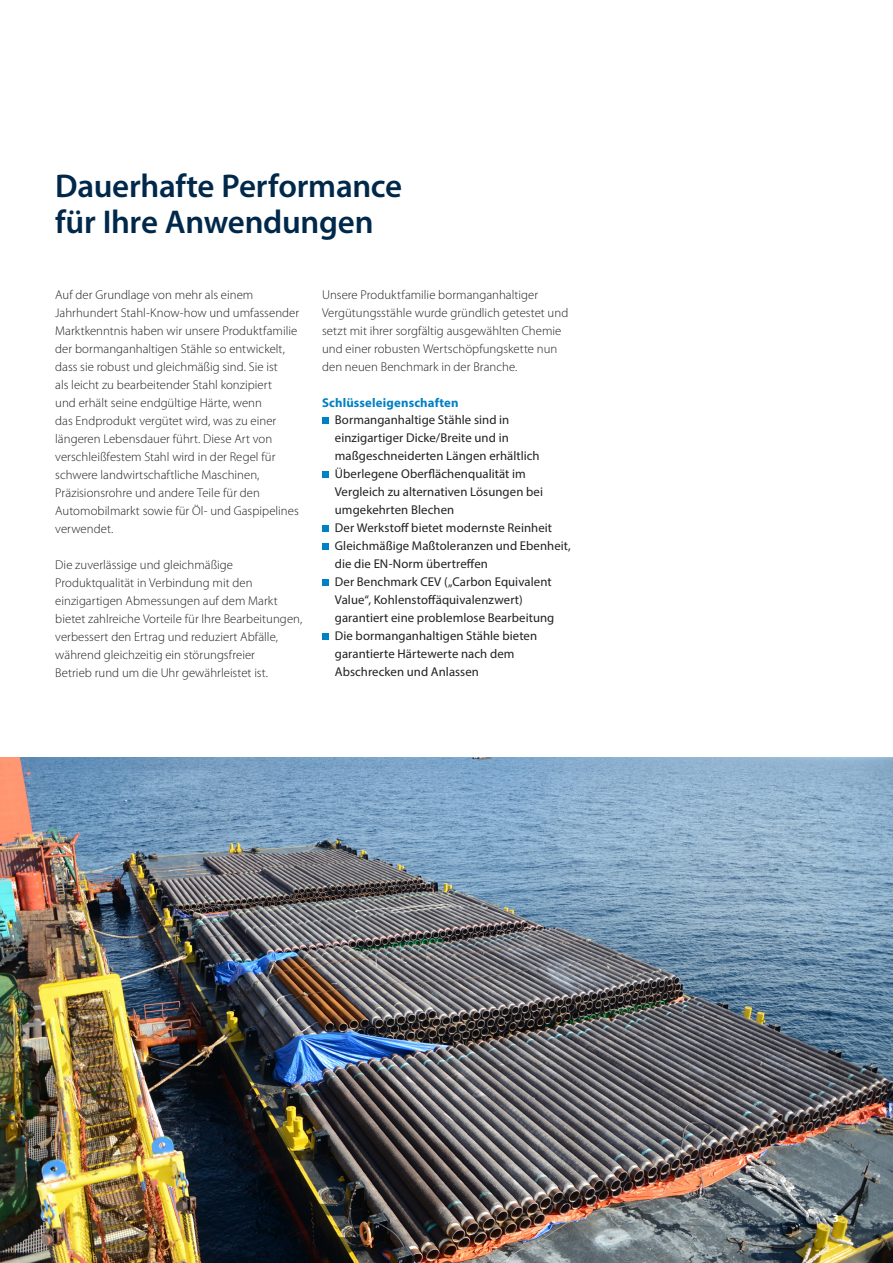
<style>
.page{position:relative;width:893px;height:1263px;background:#fff}
.page>*{position:absolute;margin:0;border:0;box-sizing:border-box;transform-origin:0 0}
.H2_22_24{font:600 33px/36px "Myriad Pro";letter-spacing:-.01em;color:#00284a}
.t1{font:300 12.75px/18px "Myriad Pro";color:#231f20}
.bullets{font:12.75px/18px "Myriad Pro";letter-spacing:.01em;color:#231f20}
.t2{font:700 12.75px "Myriad Pro";letter-spacing:.01em;color:#0080c5}
.t3{font:700 11.25px "Myriad Pro";color:#fff}
</style>
<div class="page">
<img style="left:0;top:757px;width:892px;height:506px">
<div style="left:322px;top:417px;width:6px;height:7px;background:#0080c5"></div>
<div style="left:322px;top:471px;width:6px;height:7px;background:#0080c5"></div>
<div style="left:322px;top:525px;width:6px;height:7px;background:#0080c5"></div>
<div style="left:322px;top:543px;width:6px;height:7px;background:#0080c5"></div>
<div style="left:322px;top:579px;width:6px;height:7px;background:#0080c5"></div>
<div style="left:322px;top:633px;width:6px;height:7px;background:#0080c5"></div>
<p class="H2_22_24" style="left:55px;top:169px;width:348px">Dauerhafte Performance für Ihre Anwendungen</p>
<p class="t1" style="left:55px;top:286px;width:245px">Auf der Grundlage von mehr als einem Jahrhundert Stahl-Know-how und umfassender Marktkenntnis haben wir unsere Produktfamilie der bormanganhaltigen Stähle so entwickelt, dass sie robust und gleichmäßig sind. Sie ist<br>als leicht zu bearbeitender Stahl konzipiert<br>und erhält seine endgültige Härte, wenn<br>das Endprodukt vergütet wird, was zu einer längeren Lebensdauer führt. Diese Art von verschleißfestem Stahl wird in der Regel für schwere landwirtschaftliche Maschinen, Präzisionsrohre und andere Teile für den Automobilmarkt sowie für Öl- und Gaspipelines verwendet.</p>
<p class="t1" style="left:55px;top:556px;width:248px">Die zuverlässige und gleichmäßige Produktqualität in Verbindung mit den einzigartigen Abmessungen auf dem Markt bietet zahlreiche Vorteile für Ihre Bearbeitungen, verbessert den Ertrag und reduziert Abfälle, während gleichzeitig ein störungsfreier<br>Betrieb rund um die Uhr gewährleistet ist.</p>
<p class="t1" style="left:322px;top:286px;width:248px">Unsere Produktfamilie bormanganhaltiger Vergütungsstähle wurde gründlich getestet und setzt mit ihrer sorgfältig ausgewählten Chemie und einer robusten Wertschöpfungskette nun den neuen Benchmark in der Branche.</p>
<p class="t2" style="left:322px;top:394px;width:138px">Schlüsseleigenschaften</p>
<p class="bullets" style="left:335px;top:410px;width:206px">Bormanganhaltige Stähle sind in einzigartiger Dicke/Breite und in maßgeschneiderten Längen erhältlich</p>
<p class="bullets" style="left:335px;top:464px;width:210px">Überlegene Oberflächenqualität im<br>Vergleich zu alternativen Lösungen bei umgekehrten Blechen</p>
<p class="bullets" style="left:335px;top:518px;width:219px">Der Werkstoff bietet modernste Reinheit</p>
<p class="bullets" style="left:335px;top:536px;width:238px">Gleichmäßige Maßtoleranzen und Ebenheit, die die EN-Norm übertreffen</p>
<p class="bullets" style="left:335px;top:572px;width:221px">Der Benchmark CEV („Carbon Equivalent<br>Value“, Kohlenstoffäquivalenzwert) garantiert eine problemlose Bearbeitung</p>
<p class="bullets" style="left:335px;top:626px;width:204px">Die bormanganhaltigen Stähle bieten garantierte Härtewerte nach dem<br>Abschrecken und Anlassen</p>
<p class="t3" style="left:833px;top:1210px;width:8px">3</p>
</div>
